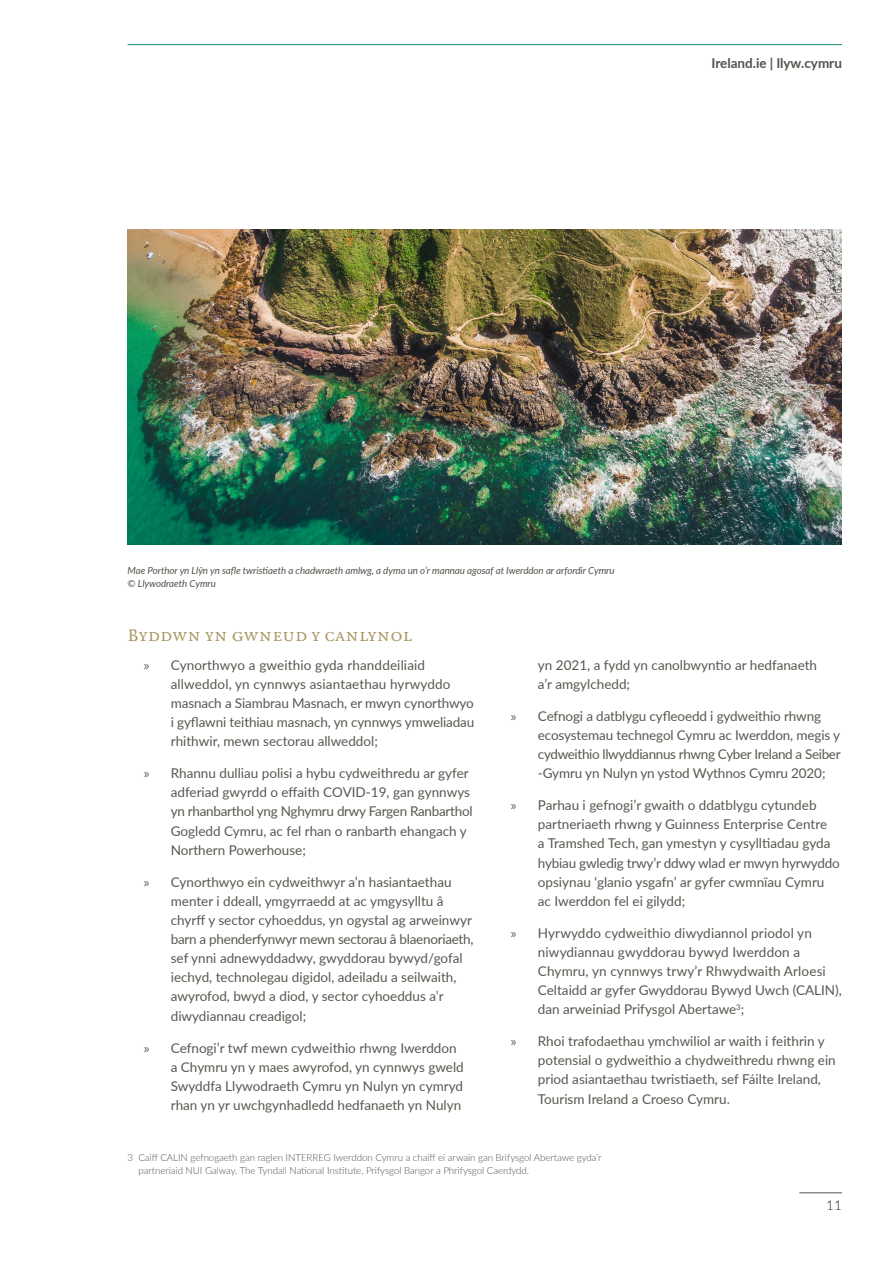
<style>
.page{position:relative;width:893px;height:1263px;background:#fff}
.page>*{position:absolute;margin:0;border:0;box-sizing:border-box;transform-origin:0 0}
.t1{font:18px "Quadraat Small Caps";letter-spacing:.025em;color:#a89561}
.t2{font:13.5px/19.2px "Lato";color:#585750}
.t3{font:700 13.5px "Lato";color:#50534a}
.t4{font:300 13.5px "Lato";color:#231f20}
.Photo_Caption{font:300 9.75px/12.8px "Lato";letter-spacing:-.005em;color:#50534a}
.Photo_Caption-2{font:italic 9.75px/12.8px "Lato";letter-spacing:-.005em;color:#50534a}
.s1{font-family:"Myriad Pro"}
</style>
<div class="page">
<hr style="left:799px;top:1192px;width:43px;height:1px;background:#50534a">
<hr style="left:128px;top:44px;width:714px;height:1px;background:#138c77">
<img style="left:128px;top:230px;width:714px;height:315px">
<p class="t3" style="left:711px;top:53px;width:132px">Ireland.ie | llyw.cymru</p>
<p class="Photo_Caption-2" style="left:128px;top:564px;width:489px">Mae Porthor yn Llŷn yn safle twristiaeth a chadwraeth amlwg, a dyma un o’r mannau agosaf at Iwerddon ar arfordir Cymru © Llywodraeth Cymru</p>
<h2 class="t1" style="left:128px;top:626px;width:285px">Byddwn yn gwneud y canlynol</h2>
<p class="t2" style="left:171px;top:655px;width:305px;text-indent:-27px"><span class="s1">»</span> Cynorthwyo a gweithio gyda rhanddeiliaid allweddol, yn cynnwys asiantaethau hyrwyddo masnach a Siambrau Masnach, er mwyn cynorthwyo i gyflawni teithiau masnach, yn cynnwys ymweliadau rhithwir, mewn sectorau allweddol;</p>
<p class="t2" style="left:171px;top:763px;width:303px;text-indent:-27px"><span class="s1">»</span> Rhannu dulliau polisi a hybu cydweithredu ar gyfer adferiad gwyrdd o effaith COVID-19, gan gynnwys yn rhanbarthol yng Nghymru drwy Fargen Ranbarthol Gogledd Cymru, ac fel rhan o ranbarth ehangach y Northern Powerhouse;</p>
<p class="t2" style="left:171px;top:871px;width:304px;text-indent:-27px"><span class="s1">»</span> Cynorthwyo ein cydweithwyr a’n hasiantaethau menter i ddeall, ymgyrraedd at ac ymgysylltu â chyrff y sector cyhoeddus, yn ogystal ag arweinwyr barn a phenderfynwyr mewn sectorau â blaenoriaeth, sef ynni adnewyddadwy, gwyddorau bywyd/gofal iechyd, technolegau digidol, adeiladu a seilwaith, awyrofod, bwyd a diod, y sector cyhoeddus a’r diwydiannau creadigol;</p>
<p class="t2" style="left:171px;top:1037px;width:294px;text-indent:-27px"><span class="s1">»</span> Cefnogi’r twf mewn cydweithio rhwng Iwerddon a Chymru yn y maes awyrofod, yn cynnwys gweld Swyddfa Llywodraeth Cymru yn Nulyn yn cymryd rhan yn yr uwchgynhadledd hedfanaeth yn Nulyn</p>
<p class="t2" style="left:538px;top:655px;width:281px">yn 2021, a fydd yn canolbwyntio ar hedfanaeth a’r amgylchedd;</p>
<p class="t2" style="left:538px;top:706px;width:304px;text-indent:-27px"><span class="s1">»</span> Cefnogi a datblygu cyfleoedd i gydweithio rhwng ecosystemau technegol Cymru ac Iwerddon, megis y cydweithio llwyddiannus rhwng Cyber Ireland a Seiber -Gymru yn Nulyn yn ystod Wythnos Cymru 2020;</p>
<p class="t2" style="left:538px;top:795px;width:303px;text-indent:-27px"><span class="s1">»</span> Parhau i gefnogi’r gwaith o ddatblygu cytundeb partneriaeth rhwng y Guinness Enterprise Centre<br>a Tramshed Tech, gan ymestyn y cysylltiadau gyda hybiau gwledig trwy’r ddwy wlad er mwyn hyrwyddo opsiynau ‘glanio ysgafn’ ar gyfer cwmnïau Cymru ac Iwerddon fel ei gilydd;</p>
<p class="t2" style="left:538px;top:922px;width:306px;text-indent:-27px"><span class="s1">»</span> Hyrwyddo cydweithio diwydiannol priodol yn niwydiannau gwyddorau bywyd Iwerddon a Chymru, yn cynnwys trwy’r Rhwydwaith Arloesi Celtaidd ar gyfer Gwyddorau Bywyd Uwch (CALIN), dan arweiniad Prifysgol Abertawe<sup>3</sup>;</p>
<p class="t2" style="left:538px;top:1031px;width:299px;text-indent:-27px"><span class="s1">»</span> Rhoi trafodaethau ymchwiliol ar waith i feithrin y potensial o gydweithio a chydweithredu rhwng ein priod asiantaethau twristiaeth, sef Fáilte Ireland, Tourism Ireland a Croeso Cymru.</p>
<p class="Photo_Caption" style="left:138px;top:1151px;width:465px;text-indent:-11px">3 Caiff CALIN gefnogaeth gan raglen INTERREG Iwerddon Cymru a chaiff ei arwain gan Brifysgol Abertawe gyda’r partneriaid NUI Galway, The Tyndall National Institute, Prifysgol Bangor a Phrifysgol Caerdydd.</p>
<p class="t4" style="left:826px;top:1196px;width:17px">11</p>
</div>
